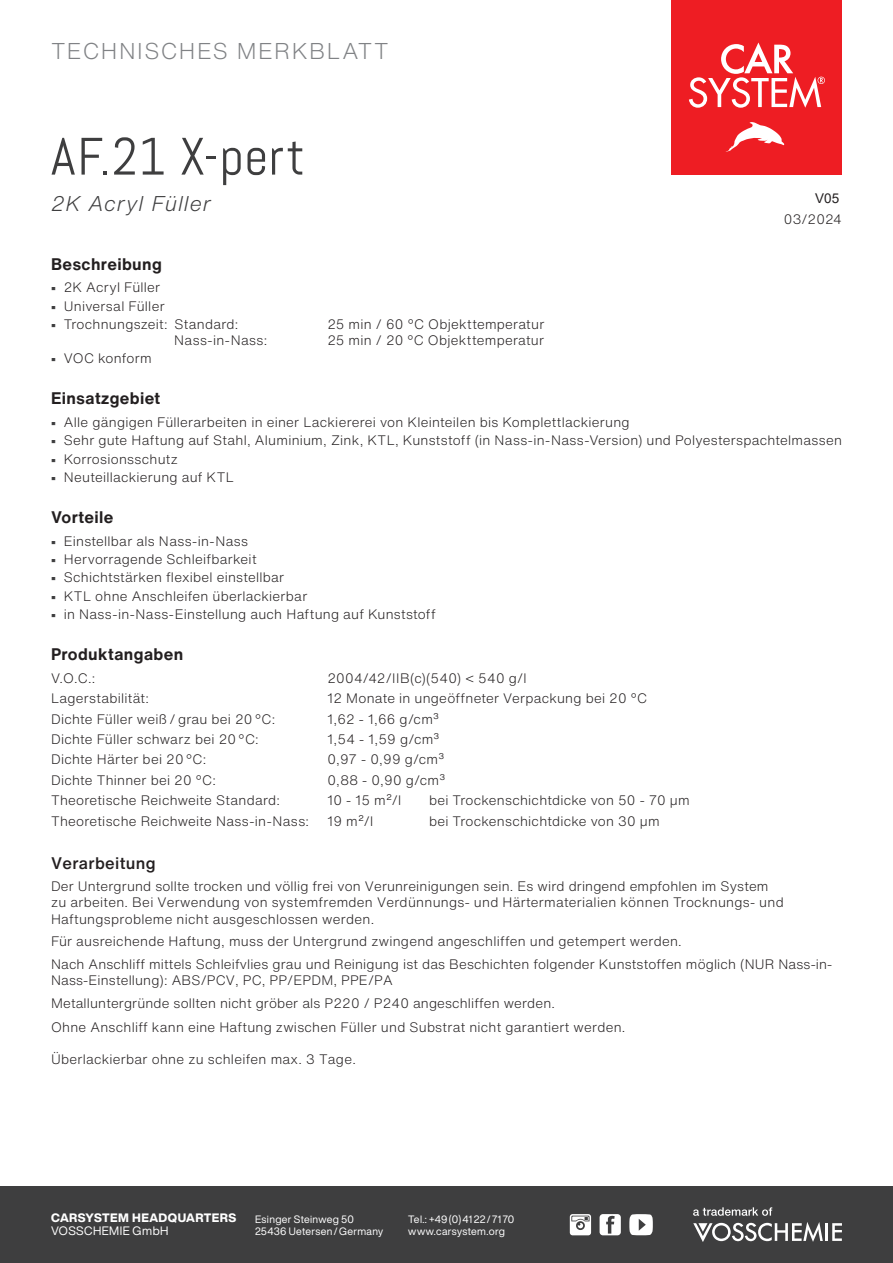
<style>
.page{position:relative;width:893px;height:1263px;background:#fff}
.page>*{position:absolute;margin:0;border:0;box-sizing:border-box;transform-origin:0 0}
.t1{font:52.5px "Abel";letter-spacing:.01em;color:#3e3e3f}
.t2{font:300 22.5px "Helvetica Now Text";letter-spacing:.065em;color:#808285}
.t3{font:italic 300 21px "Helvetica Now Text";letter-spacing:.045em;color:#3e3e3f}
.Subheadlines{font:700 16.5px "Helvetica Now Text";letter-spacing:.02em;color:#231f20}
.Aufzaehlung{font:500 16.5px "Helvetica Now Text";letter-spacing:.02em;color:#231f20}
.Aufzaehlung-2{font:300 13.5px/16.2px "Helvetica Now Text";letter-spacing:.02em;color:#231f20}
.Copy{font:300 13.5px "Helvetica Now Text";letter-spacing:.02em;color:#231f20}
.t4{font:13.5px "Arial";color:#231f20}
.t5{font:800 12px "Helvetica Now Display";letter-spacing:.03em;color:#fff}
.t6{font:12px "Helvetica Now Display";letter-spacing:.04em;color:#fff}
.t7{font:10.5px/12px "Helvetica Now Display";letter-spacing:.03em;color:#fff}
.s1{font-weight:700;font-size:12px;color:#3e3e3f}
</style>
<div class="page">
<div style="left:0;top:1186px;width:893px;height:77px;background:#3e3e3f"></div>
<svg style="left:629px;top:1214px;width:24px;height:21px"></svg>
<svg style="left:600px;top:1214px;width:21px;height:21px"></svg>
<svg style="left:570px;top:1214px;width:21px;height:21px"></svg>
<div style="left:672px;top:0;width:170px;height:174px;background:#ee1d23"></div>
<svg style="left:689px;top:43px;width:136px;height:65px"></svg>
<svg style="left:726px;top:122px;width:58px;height:30px"></svg>
<hr style="left:825px;top:1223px;width:3px;height:18px;background:#fff">
<svg style="left:832px;top:1223px;width:10px;height:18px"></svg>
<svg style="left:693px;top:1222px;width:130px;height:20px"></svg>
<svg style="left:693px;top:1207px;width:79px;height:9px"></svg>
<h2 class="t2" style="left:51px;top:34px;width:339px">TECHNISCHES MERKBLATT</h2>
<h1 class="t1" style="left:51px;top:123px;width:255px">AF.21 X-pert</h1>
<h3 class="t3" style="left:51px;top:188px;width:162px">2K Acryl Füller</h3>
<p class="t4" style="left:815px;top:189px;width:26px">V05</p>
<p class="Aufzaehlung-2" style="left:784px;top:210px;width:60px">03/2024</p>
<p class="Subheadlines" style="left:51px;top:251px;width:112px">Beschreibung</p>
<p class="Aufzaehlung-2" style="left:51px;top:279px;width:111px"><span class="s1">∙</span> 2K Acryl Füller</p>
<p class="Aufzaehlung-2" style="left:51px;top:297px;width:115px"><span class="s1">∙</span> Universal Füller</p>
<p class="Aufzaehlung-2" style="left:51px;top:315px;width:189px"><span class="s1">∙</span> Trochnungszeit: Standard:</p>
<p class="Aufzaehlung-2" style="left:327px;top:315px;width:218px">25 min / 60 °C Objekttemperatur</p>
<p class="Aufzaehlung-2" style="left:174px;top:332px;width:94px">Nass-in-Nass:</p>
<p class="Aufzaehlung-2" style="left:327px;top:332px;width:218px">25 min / 20 °C Objekttemperatur</p>
<p class="Aufzaehlung-2" style="left:51px;top:350px;width:102px"><span class="s1">∙</span> VOC konform</p>
<p class="Subheadlines" style="left:51px;top:386px;width:111px">Einsatzgebiet</p>
<p class="Aufzaehlung-2" style="left:51px;top:414px;width:580px"><span class="s1">∙</span> Alle gängigen Füllerarbeiten in einer Lackiererei von Kleinteilen bis Komplettlackierung</p>
<p class="Aufzaehlung-2" style="left:51px;top:432px;width:792px"><span class="s1">∙</span> Sehr gute Haftung auf Stahl, Aluminium, Zink, KTL, Kunststoff (in Nass-in-Nass-Version) und Polyesterspachtelmassen</p>
<p class="Aufzaehlung-2" style="left:51px;top:450px;width:129px"><span class="s1">∙</span> Korrosionsschutz</p>
<p class="Aufzaehlung-2" style="left:51px;top:469px;width:184px"><span class="s1">∙</span> Neuteillackierung auf KTL</p>
<p class="Subheadlines" style="left:51px;top:505px;width:64px">Vorteile</p>
<p class="Aufzaehlung-2" style="left:51px;top:532px;width:199px"><span class="s1">∙</span> Einstellbar als Nass-in-Nass</p>
<p class="Aufzaehlung-2" style="left:51px;top:551px;width:207px"><span class="s1">∙</span> Hervorragende Schleifbarkeit</p>
<p class="Aufzaehlung-2" style="left:51px;top:569px;width:235px"><span class="s1">∙</span> Schichtstärken flexibel einstellbar</p>
<p class="Aufzaehlung-2" style="left:51px;top:587px;width:258px"><span class="s1">∙</span> KTL ohne Anschleifen überlackierbar</p>
<p class="Aufzaehlung-2" style="left:51px;top:606px;width:386px"><span class="s1">∙</span> in Nass-in-Nass-Einstellung auch Haftung auf Kunststoff</p>
<p class="Subheadlines" style="left:51px;top:642px;width:134px">Produktangaben</p>
<p class="Copy" style="left:51px;top:668px;width:46px">V.O.C.:</p>
<p class="Copy" style="left:327px;top:668px;width:201px">2004/42/IIB(c)(540) &lt; 540 g/l</p>
<p class="Copy" style="left:51px;top:688px;width:100px">Lagerstabilität:</p>
<p class="Copy" style="left:327px;top:688px;width:321px">12 Monate in ungeöffneter Verpackung bei 20 °C</p>
<p class="Copy" style="left:51px;top:709px;width:226px">Dichte Füller weiß / grau bei 20 °C:</p>
<p class="Copy" style="left:327px;top:709px;width:113px">1,62 - 1,66 g/cm³</p>
<p class="Copy" style="left:51px;top:729px;width:209px">Dichte Füller schwarz bei 20 °C:</p>
<p class="Copy" style="left:327px;top:729px;width:114px">1,54 - 1,59 g/cm³</p>
<p class="Copy" style="left:51px;top:749px;width:157px">Dichte Härter bei 20 °C:</p>
<p class="Copy" style="left:327px;top:749px;width:118px">0,97 - 0,99 g/cm³</p>
<p class="Copy" style="left:51px;top:770px;width:166px">Dichte Thinner bei 20 °C:</p>
<p class="Copy" style="left:327px;top:770px;width:119px">0,88 - 0,90 g/cm³</p>
<p class="Copy" style="left:51px;top:790px;width:230px">Theoretische Reichweite Standard:</p>
<p class="Copy" style="left:327px;top:790px;width:75px">10 - 15 m²/l</p>
<p class="Copy" style="left:429px;top:790px;width:262px">bei Trockenschichtdicke von 50 - 70 µm</p>
<p class="Copy" style="left:51px;top:811px;width:260px">Theoretische Reichweite Nass-in-Nass:</p>
<p class="Copy" style="left:327px;top:811px;width:47px">19 m²/l</p>
<p class="Copy" style="left:429px;top:811px;width:232px">bei Trockenschichtdicke von 30 µm</p>
<p class="Aufzaehlung" style="left:51px;top:850px;width:106px">Verarbeitung</p>
<p class="Aufzaehlung-2" style="left:51px;top:878px;width:734px">Der Untergrund sollte trocken und völlig frei von Verunreinigungen sein. Es wird dringend empfohlen im System zu arbeiten. Bei Verwendung von systemfremden Verdünnungs- und Härtermaterialien können Trocknungs- und<br>Haftungsprobleme nicht ausgeschlossen werden.</p>
<p class="Aufzaehlung-2" style="left:51px;top:930px;width:783px;line-height:22.6px">Für ausreichende Haftung, muss der Untergrund zwingend angeschliffen und getempert werden.<br>Nach Anschliff mittels Schleifvlies grau und Reinigung ist das Beschichten folgender Kunststoffen möglich (NUR Nass-in-</p>
<p class="Aufzaehlung-2" style="left:51px;top:968px;width:505px;line-height:22.6px">Nass-Einstellung): ABS/PCV, PC, PP/EPDM, PPE/PA<br>Metalluntergründe sollten nicht gröber als P220 / P240 angeschliffen werden.</p>
<p class="Aufzaehlung-2" style="left:51px;top:1018px;width:576px">Ohne Anschliff kann eine Haftung zwischen Füller und Substrat nicht garantiert werden.</p>
<p class="Aufzaehlung-2" style="left:51px;top:1050px;width:306px">Überlackierbar ohne zu schleifen max. 3 Tage.</p>
<p class="t5" style="left:51px;top:1209px;width:187px">CARSYSTEM HEADQUARTERS</p>
<p class="t6" style="left:51px;top:1223px;width:119px">VOSSCHEMIE GmbH</p>
<p class="t7" style="left:255px;top:1213px;width:130px">Esinger Steinweg 50<br>25436 Uetersen / Germany</p>
<p class="t7" style="left:408px;top:1213px;width:108px">Tel.: +49 (0) 41 22 / 71 70 www.carsystem.org</p>
</div>
